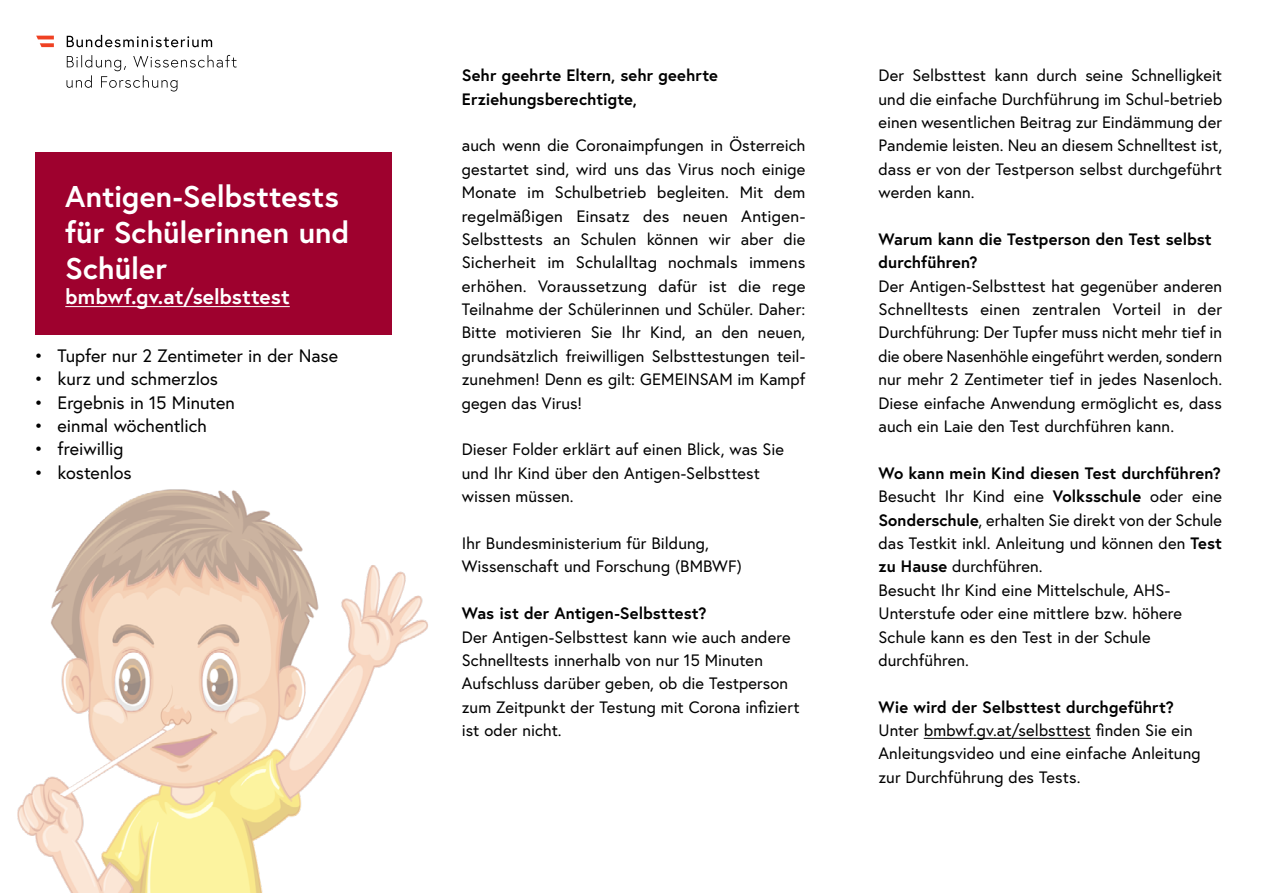
<style>
.page{position:relative;width:1263px;height:893px;background:#fff}
.page>*{position:absolute;margin:0;border:0;box-sizing:border-box;transform-origin:0 0}
.t1{font:700 30px/36px "Europa Austria";color:#fff}
.t2{font:700 21px "Europa Austria";color:#fff}
.t3{font:18px "Europa Austria";color:#000}
.Formatgruppe_1_H2_Kern{font:16.5px/23.4px "Europa Austria";letter-spacing:.005em;color:#000;text-align:justify}
.p_Introtext{font:16.5px/23.4px "Europa Austria";color:#000;text-align:justify}
.t4{font:700 16.5px/23.4px "Europa Austria";letter-spacing:.005em;color:#000}
.s1{font-weight:700}
</style>
<div class="page">
<img style="left:17px;top:489px;width:411px;height:404px">
<div style="left:36px;top:152px;width:356px;height:183px;background:#9e012e"></div>
<hr style="left:65px;top:306px;width:225px;height:1px;background:#fff">
<svg style="left:67px;top:55px;width:170px;height:37px"></svg>
<svg style="left:67px;top:35px;width:145px;height:12px"></svg>
<svg style="left:36px;top:36px;width:18px;height:11px"></svg>
<hr style="left:924px;top:738px;width:167px;height:1px;background:#000">
<h1 class="t1" style="left:65px;top:178px;width:286px">Antigen-Selbsttests für Schülerinnen und<br>Schüler</h1>
<h1 class="t2" style="left:65px;top:283px;width:226px">bmbwf.gv.at/selbsttest</h1>
<p class="t3" style="left:34px;top:344px;width:305px">• Tupfer nur 2 Zentimeter in der Nase</p>
<p class="t3" style="left:34px;top:367px;width:185px">• kurz und schmerzlos</p>
<p class="t3" style="left:34px;top:391px;width:202px">• Ergebnis in 15 Minuten</p>
<p class="t3" style="left:34px;top:414px;width:174px">• einmal wöchentlich</p>
<p class="t3" style="left:34px;top:438px;width:91px">• freiwillig</p>
<p class="t3" style="left:34px;top:461px;width:99px">• kostenlos</p>
<h2 class="t4" style="left:462px;top:63px;width:258px">Sehr geehrte Eltern, sehr geehrte<br>Erziehungsberechtigte,</h2>
<p class="Formatgruppe_1_H2_Kern" style="left:462px;top:134px;width:345px">auch wenn die Coronaimpfungen in Österreich gestartet sind, wird uns das Virus noch einige Monate im Schulbetrieb begleiten. Mit dem regelmäßigen Einsatz des neuen Antigen-Selbsttests an Schulen können wir aber die Sicherheit im Schulalltag nochmals immens erhöhen. Voraussetzung dafür ist die rege Teilnahme der Schülerinnen und Schüler. Daher:<br>Bitte motivieren Sie Ihr Kind, an den neuen, grundsätzlich freiwilligen Selbsttestungen teil&shy;zunehmen! Denn es gilt: GEMEINSAM im Kampf gegen das Virus!</p>
<p class="Formatgruppe_1_H2_Kern" style="left:462px;top:438px;width:324px;text-align:left">Dieser Folder erklärt auf einen Blick, was Sie und Ihr Kind über den Antigen-Selbsttest wissen müssen.</p>
<p class="Formatgruppe_1_H2_Kern" style="left:462px;top:531px;width:282px">Ihr Bundesministerium für Bildung,<br>Wissenschaft und Forschung (BMBWF)</p>
<p class="Formatgruppe_1_H2_Kern" style="left:462px;top:601px;width:339px;text-align:left"><span class="s1">Was ist der Antigen-Selbsttest?<br></span>Der Antigen-Selbsttest kann wie auch andere Schnelltests innerhalb von nur 15 Minuten Aufschluss darüber geben, ob die Testperson zum Zeitpunkt der Testung mit Corona infiziert ist oder nicht.</p>
<p class="Formatgruppe_1_H2_Kern" style="left:878px;top:63px;width:345px">Der Selbsttest kann durch seine Schnelligkeit und die einfache Durchführung im Schul-betrieb einen wesentlichen Beitrag zur Eindämmung der Pandemie leisten. Neu an diesem Schnelltest ist, dass er von der Testperson selbst durchgeführt werden kann.</p>
<h2 class="t4" style="left:878px;top:227px;width:335px">Warum kann die Testperson den Test selbst durchführen?</h2>
<p class="Formatgruppe_1_H2_Kern" style="left:878px;top:274px;width:345px">Der Antigen-Selbsttest hat gegenüber anderen Schnelltests einen zentralen Vorteil in der Durchführung: Der Tupfer muss nicht mehr tief in die obere Nasenhöhle eingeführt werden, sondern nur mehr 2 Zentimeter tief in jedes Nasenloch.<br>Diese einfache Anwendung ermöglicht es, dass auch ein Laie den Test durchführen kann.</p>
<h2 class="t4" style="left:878px;top:461px;width:344px">Wo kann mein Kind diesen Test durchführen?</h2>
<p class="p_Introtext" style="left:878px;top:484px;width:345px">Besucht Ihr Kind eine <span class="s1">Volksschule</span> oder eine <span class="s1">Sonderschule</span>, erhalten Sie direkt von der Schule das Testkit inkl. Anleitung und können den <span class="s1">Test zu Hause</span> durchführen.</p>
<p class="p_Introtext" style="left:878px;top:578px;width:305px;text-align:left">Besucht Ihr Kind eine Mittelschule, AHS-Unterstufe oder eine mittlere bzw. höhere Schule kann es den Test in der Schule durchführen.</p>
<h2 class="t4" style="left:878px;top:695px;width:297px">Wie wird der Selbsttest durchgeführt?</h2>
<p class="p_Introtext" style="left:878px;top:718px;width:316px">Unter bmbwf.gv.at/selbsttest finden Sie ein</p>
<p class="p_Introtext" style="left:878px;top:742px;width:324px">Anleitungsvideo und eine einfache Anleitung</p>
<p class="p_Introtext" style="left:878px;top:765px;width:203px">zur Durchführung des Tests.</p>
</div>
